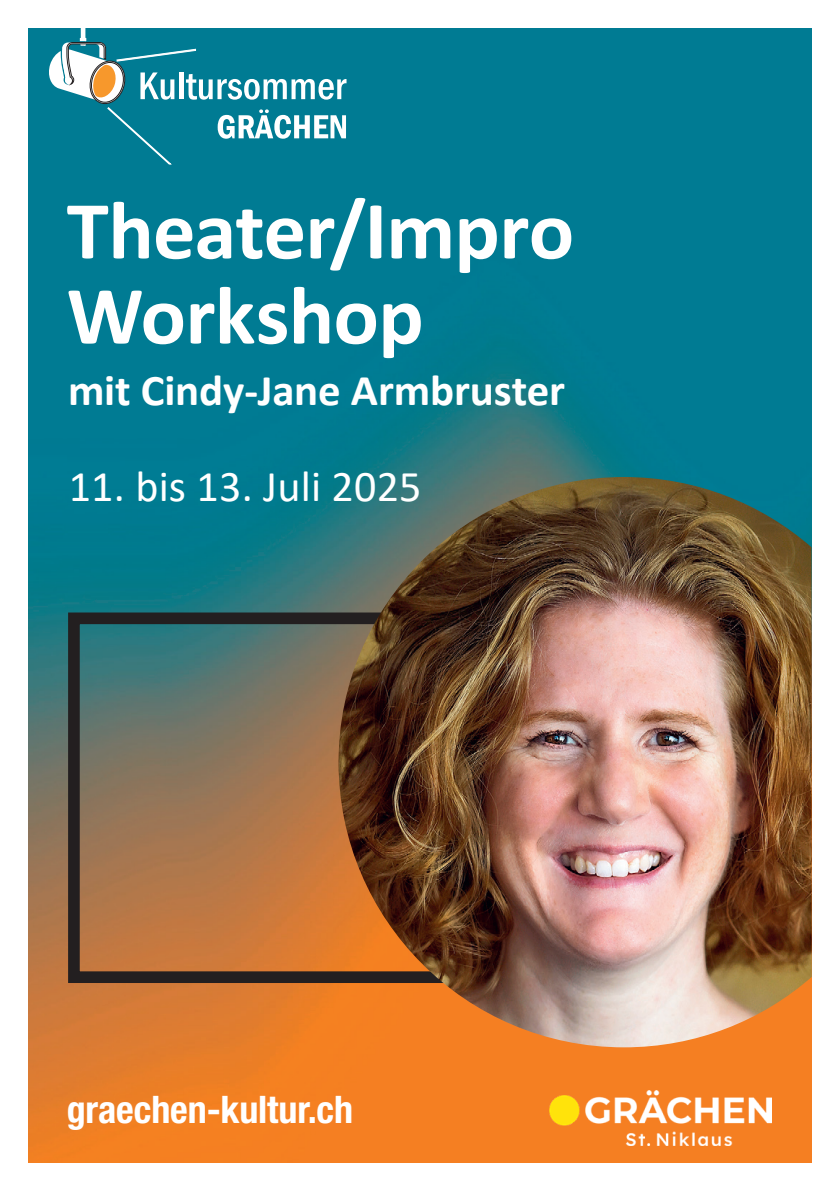
<style>
.page{position:relative;width:840px;height:1191px;background:#fff}
.page>*{position:absolute;margin:0;border:0;box-sizing:border-box;transform-origin:0 0}
.t1{font:700 83.2px/85px "Calibri";letter-spacing:-.01em;color:#fff}
.t2{font:700 44px "Calibri";letter-spacing:-.005em;color:#fff}
.t3{font:44px "Calibri";letter-spacing:.005em;color:#fff}
.t4{font:700 condensed 38px "Helvetica Neue LT Std";letter-spacing:-.005em;color:#fff}
</style>
<div class="page">
<img style="left:28px;top:28px;width:783px;height:1134px">
<img style="left:549px;top:1090px;width:222px;height:56px">
<div style="left:68px;top:612px;width:393px;height:371px;border:12px solid #231f20"></div>
<img style="left:338px;top:477px;width:473px;height:570px">
<svg style="left:47px;top:28px;width:299px;height:137px;background:#2a8ea0"></svg>
<h1 class="t1" style="left:67px;top:187px;width:509px">Theater/Impro<br>Workshop</h1>
<p class="t2" style="left:68px;top:359px;width:498px">mit Cindy-Jane Armbruster</p>
<p class="t3" style="left:69px;top:456px;width:354px">11. bis 13. Juli 2025</p>
<p class="t4" style="left:67px;top:1086px;width:288px">graechen-kultur.ch</p>
</div>
